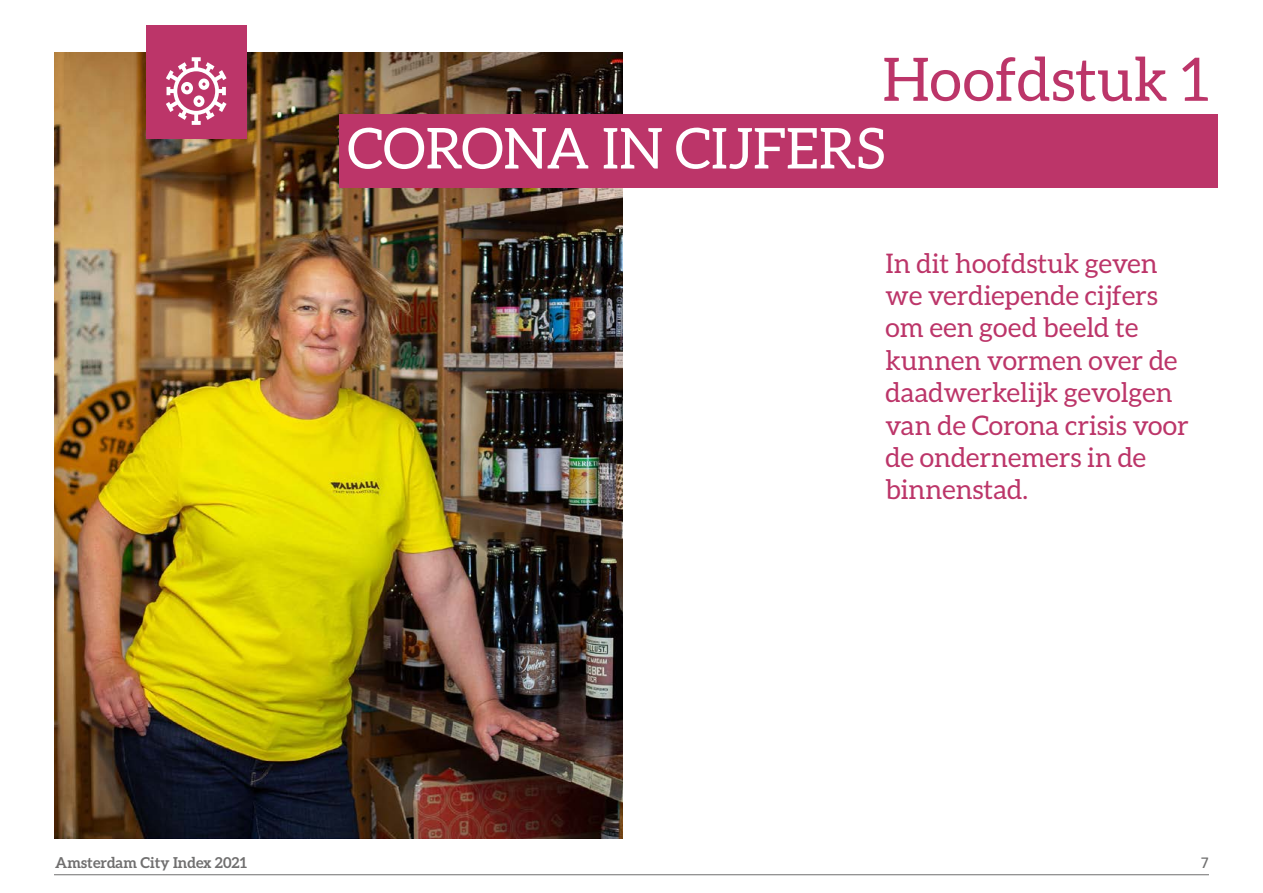
<style>
.page{position:relative;width:1263px;height:893px;background:#fff}
.page>*{position:absolute;margin:0;border:0;box-sizing:border-box;transform-origin:0 0}
.t1{font:60px "Aleo";color:#bc3569}
.t2{font:56.4px "Aleo";color:#fff}
.t3{font:27px/32.4px "Aleo";color:#bc3569}
.t4{font:700 15px "Aleo";color:#706f6f}
.t5{font:15px "Frutiger LT Std";color:#706f6f}
</style>
<div class="page">
<hr style="left:54px;top:874px;width:1155px;height:1px;background:#706f6f">
<img style="left:54px;top:53px;width:568px;height:786px">
<div style="left:339px;top:115px;width:878px;height:73px;background:#bc3569"></div>
<div style="left:146px;top:26px;width:100px;height:113px;background:#bc3569"></div>
<svg style="left:166px;top:57px;width:61px;height:68px"></svg>
<h1 class="t1" style="left:882px;top:46px;width:328px">Hoofdstuk 1</h1>
<h2 class="t2" style="left:347px;top:117px;width:539px">CORONA IN CIJFERS</h2>
<p class="t3" style="left:885px;top:246px;width:305px">In dit hoofdstuk geven we verdiepende cijfers om een goed beeld te kunnen vormen over de daadwerkelijk gevolgen van de Corona crisis voor de ondernemers in de binnenstad.</p>
<p class="t4" style="left:55px;top:854px;width:193px">Amsterdam City Index 2021</p>
<p class="t5" style="left:1201px;top:854px;width:10px">7</p>
</div>
